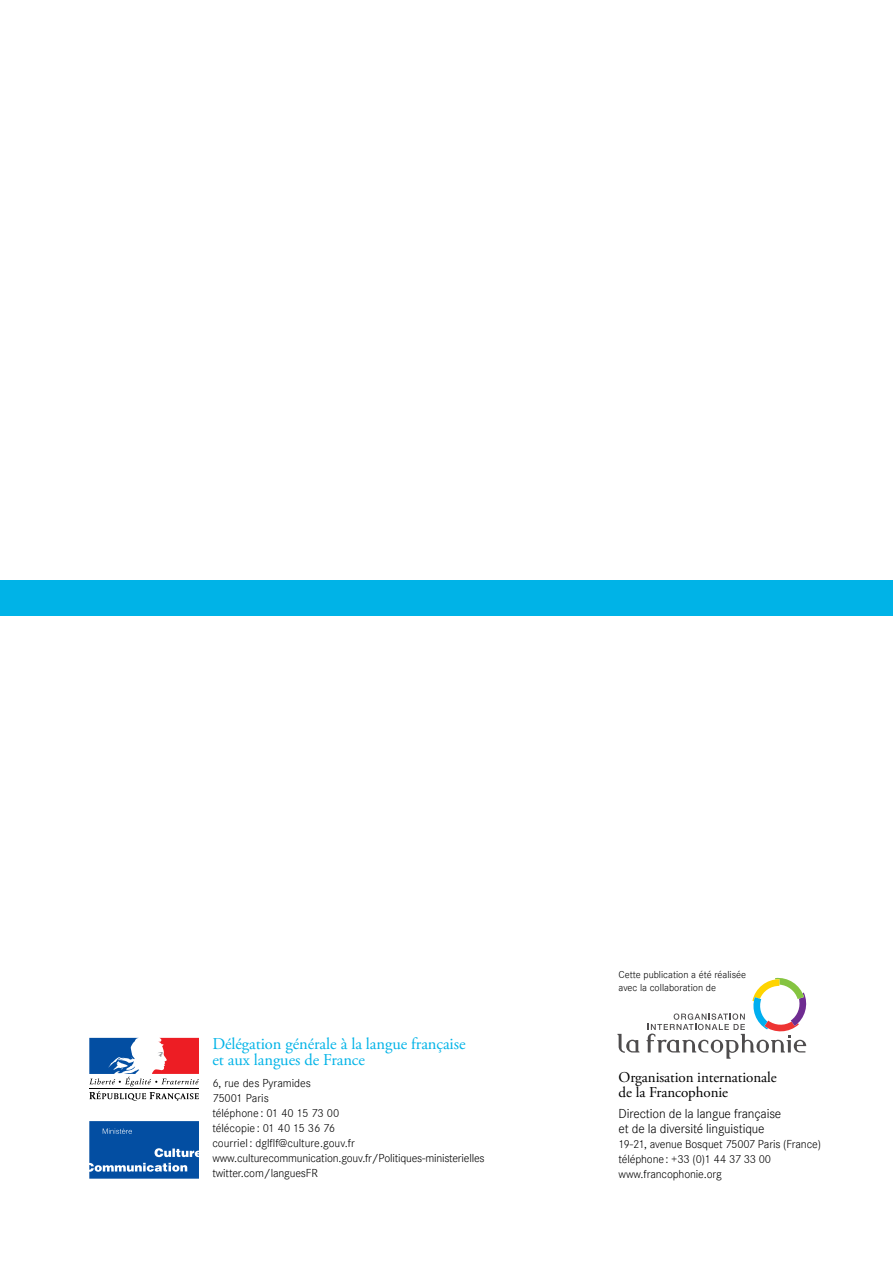
<style>
.page{position:relative;width:893px;height:1263px;background:#fff}
.page>*{position:absolute;margin:0;border:0;box-sizing:border-box;transform-origin:0 0}
.t1{font:16.5px/16.5px "Adobe Garamond Pro";letter-spacing:-.005em;color:#00b3e7}
.t2{font:15px/15px "Adobe Garamond Pro";letter-spacing:-.005em;color:#000}
.t3{font:13.5px/15px "Corporate S Ligh";letter-spacing:-.01em;color:#000}
.t4{font:12px/15px "Corporate S Ligh";letter-spacing:-.01em;color:#000}
.t5{font:10.5px/12.6px "Corporate S Ligh";color:#000}
</style>
<div class="page">
<svg style="left:617px;top:1034px;width:22px;height:19px"></svg>
<svg style="left:646px;top:977px;width:161px;height:82px"></svg>
<svg style="left:89px;top:1121px;width:110px;height:58px;background:#1f61ac"></svg>
<svg style="left:89px;top:1038px;width:110px;height:63px"></svg>
<div style="left:0;top:580px;width:893px;height:35px;background:#00b3e7"></div>
<h1 class="t1" style="left:212px;top:1036px;width:255px">Délégation générale à la langue française et aux langues de France</h1>
<p class="t4" style="left:212px;top:1075px;width:274px">6, rue des Pyramides<br>75001 Paris<br>téléphone : 01 40 15 73 00<br>télécopie : 01 40 15 36 76<br>courriel: dglflf@culture.gouv.fr www.culturecommunication.gouv.fr/Politiques-ministerielles twitter.com/languesFR</p>
<p class="t5" style="left:619px;top:968px;width:129px">Cette publication a été réalisée avec la collaboration de</p>
<p class="t2" style="left:619px;top:1070px;width:160px">Organisation internationale de la Francophonie</p>
<p class="t3" style="left:619px;top:1106px;width:164px">Direction de la langue française et de la diversité linguistique</p>
<p class="t4" style="left:619px;top:1137px;width:204px">19-21, avenue Bosquet 75007 Paris (France) téléphone: +33 (0)1 44 37 33 00 www.francophonie.org</p>
</div>
